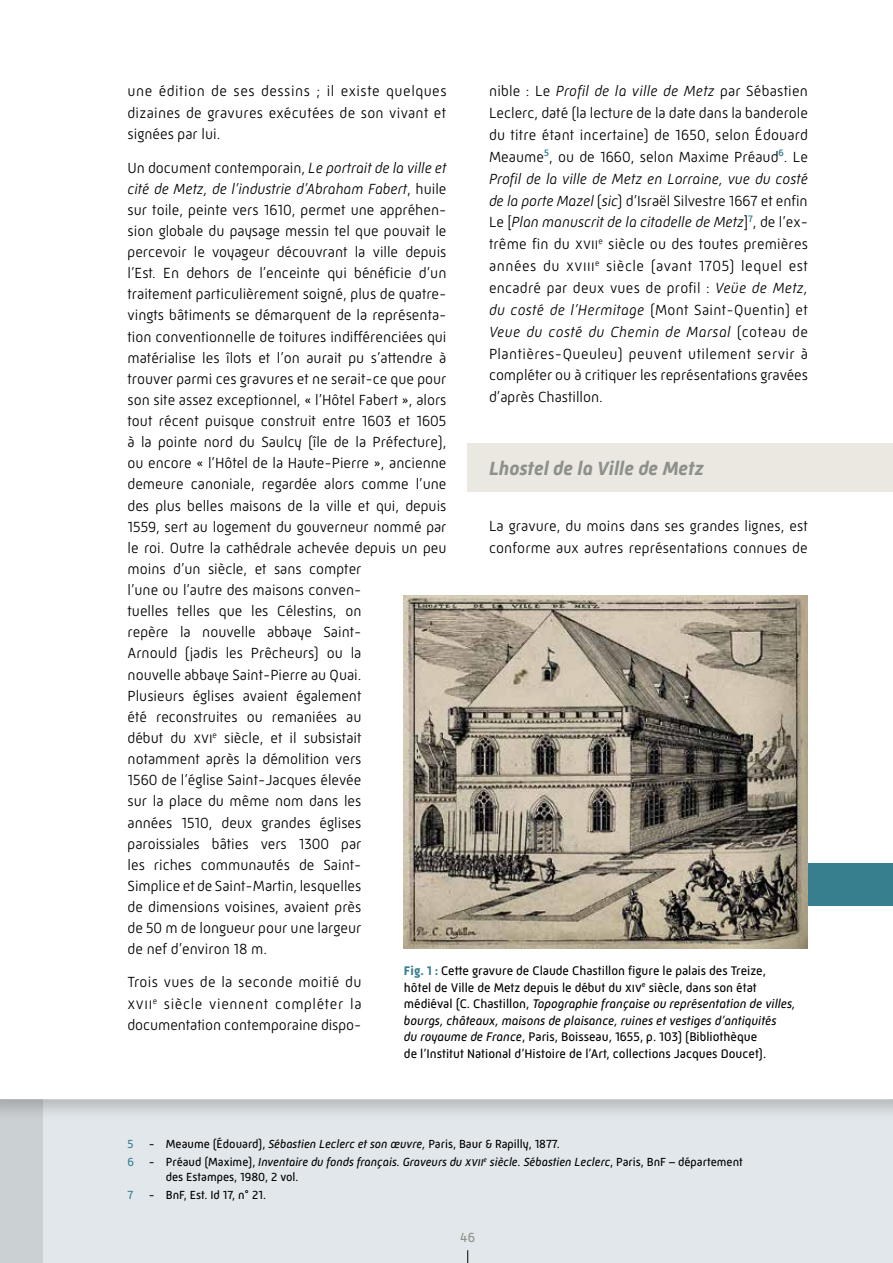
<style>
.page{position:relative;width:893px;height:1263px;background:#fff}
.page>*{position:absolute;margin:0;border:0;box-sizing:border-box;transform-origin:0 0}
.t1{font:italic 700 19.5px "Mic 32 New";color:#8e9189}
.t2{font:300 15px/21.1px "Mic 32 New";color:#000;text-align:justify}
.t3{font:13.5px "Mic 32 New";color:#8e9189}
.t4{font:12.75px/16.5px "Mic 32 New";color:#000}
.t5{font:italic 12px/18.6px "Mic 32 New";color:#000}
.t6{font:12px "Mic 32 New";color:#000}
.t7{font:12px "Mic 32 New";color:#377f8f}
.s1{font-style:italic}
.s2{font-weight:700;color:#377f8f}
.s3{font-style:normal}
.s4{font-style:normal;color:#377f8f}
</style>
<div class="page">
<div style="left:0;top:1099px;width:893px;height:164px;background:#e2e7eb"></div>
<div style="left:0;top:1099px;width:893px;height:23px;background:#000;opacity:.2"></div>
<svg style="left:0;top:1099px;width:43px;height:164px;background:#c8cdd0"></svg>
<hr style="left:892px;top:1060px;width:1px;height:203px;background:#e2e7eb">
<svg style="left:892px;top:1060px;width:1px;height:23px"></svg>
<div style="left:808px;top:863px;width:85px;height:43px;background:#377f8f"></div>
<div style="left:468px;top:443px;width:425px;height:49px;background:#eae8e1"></div>
<img style="left:404px;top:595px;width:404px;height:353px">
<svg style="left:467px;top:1250px;width:1px;height:13px"></svg>
<p class="t2" style="left:128px;top:81px;width:321px">une édition de ses dessins ; il existe quelques dizaines de gravures exécutées de son vivant et signées par lui.</p>
<p class="t2" style="left:128px;top:157px;width:320px;text-align:left">Un document contemporain, <span class="s1">Le portrait de la ville et cité de Metz, de l’industrie d’Abraham Fabert</span>, huile sur toile, peinte vers 1610, permet une appréhen&shy;sion globale du paysage messin tel que pouvait le percevoir le voyageur découvrant la ville depuis l’Est. En dehors de l’enceinte qui bénéficie d’un traitement particulièrement soigné, plus de quatre&shy;vingts bâtiments se démarquent de la représenta&shy;tion conventionnelle de toitures indifférenciées qui matérialise les îlots et l’on aurait pu s’attendre à trouver parmi ces gravures et ne serait-ce que pour son site assez exceptionnel, « l’Hôtel Fabert », alors tout récent puisque construit entre 1603 et 1605 à la pointe nord du Saulcy (île de la Préfecture), ou encore « l’Hôtel de la Haute-Pierre », ancienne demeure canoniale, regardée alors comme l’une des plus belles maisons de la ville et qui, depuis 1559, sert au logement du gouverneur nommé par le roi. Outre la cathédrale achevée depuis un peu moins d’un siècle, et sans compter<br>l’une ou l’autre des maisons conven-<br>tuelles telles que les Célestins, on<br>repère la nouvelle abbaye Saint-<br>Arnould (jadis les Prêcheurs) ou la<br>nouvelle abbaye Saint-Pierre au Quai.<br>Plusieurs églises avaient également<br>été reconstruites ou remaniées au<br>début du xvi<sup>e</sup> siècle, et il subsistait<br>notamment après la démolition vers<br>1560 de l’église Saint-Jacques élevée<br>sur la place du même nom dans les<br>années 1510, deux grandes églises<br>paroissiales bâties vers 1300 par<br>les riches communautés de Saint-<br>Simplice et de Saint-Martin, lesquelles<br>de dimensions voisines, avaient près<br>de 50 m de longueur pour une largeur<br>de nef d’environ 18 m.</p>
<p class="t2" style="left:128px;top:972px;width:235px">Trois vues de la seconde moitié du xvii<sup>e</sup> siècle viennent compléter la documentation contemporaine dispo-</p>
<p class="t2" style="left:489px;top:80px;width:321px;line-height:21.9px">nible : Le <span class="s1">Profil de la ville de Metz</span> par Sébastien Leclerc, daté (la lecture de la date dans la banderole du titre étant incertaine) de 1650, selon Édouard Meaume<sup>5</sup>, ou de 1660, selon Maxime Préaud<sup>6</sup>. Le <span class="s1">Profil de la ville de Metz en Lorraine, vue du costé de la porte Mazel</span> (<span class="s1">sic</span>) d’Israël Silvestre 1667 et enfin Le [<span class="s1">Plan manuscrit de la citadelle de Metz</span>]<sup>7</sup>, de l’ex&shy;trême fin du xvii<sup>e</sup> siècle ou des toutes premières années du xviii<sup>e</sup> siècle (avant 1705) lequel est encadré par deux vues de profil : <span class="s1">Veüe de Metz, du costé de l’Hermitage</span> (Mont Saint-Quentin) et <span class="s1">Veue du costé du Chemin de Marsal</span> (coteau de Plantières-Queuleu) peuvent utilement servir à compléter ou à critiquer les représentations gravées d’après Chastillon.</p>
<h1 class="t1" style="left:489px;top:457px;width:216px">Lhostel de la Ville de Metz</h1>
<p class="t2" style="left:489px;top:515px;width:320px;line-height:21.9px">La gravure, du moins dans ses grandes lignes, est conforme aux autres représentations connues de</p>
<p class="t4" style="left:404px;top:962px;width:393px"><span class="s2">Fig. 1 :</span> Cette gravure de Claude Chastillon figure le palais des Treize, hôtel de Ville de Metz depuis le début du xiv<sup>e</sup> siècle, dans son état médiéval (C. Chastillon, <span class="s1">Topographie française ou représentation de villes, bourgs, châteaux, maisons de plaisance, ruines et vestiges d’antiquités<br>du royaume de France</span>, Paris, Boisseau, 1655, p. 103) (Bibliothèque<br>de l’Institut National d’Histoire de l’Art, collections Jacques Doucet).</p>
<p class="t5" style="left:128px;top:1134px;width:617px;text-indent:21px"><span class="s3">- Meaume (Édouard),</span> Sébastien Leclerc et son œuvre, <span class="s3">Paris, Baur &amp; Rapilly, 1877.<br></span><span class="s4">6</span> <span class="s3">- Préaud (Maxime),</span> Inventaire du fonds français. Graveurs du xvii<sup>e</sup> siècle. Sébastien Leclerc<span class="s3">, Paris, BnF – département</span></p>
<p class="t6" style="left:166px;top:1169px;width:134px">des Estampes, 1980, 2 vol.</p>
<p class="t7" style="left:128px;top:1188px;width:7px">7</p>
<p class="t6" style="left:149px;top:1188px;width:119px">- BnF, Est. Id 17, n° 21.</p>
<p class="t7" style="left:128px;top:1136px;width:8px">5</p>
<p class="t3" style="left:460px;top:1229px;width:16px">46</p>
</div>
